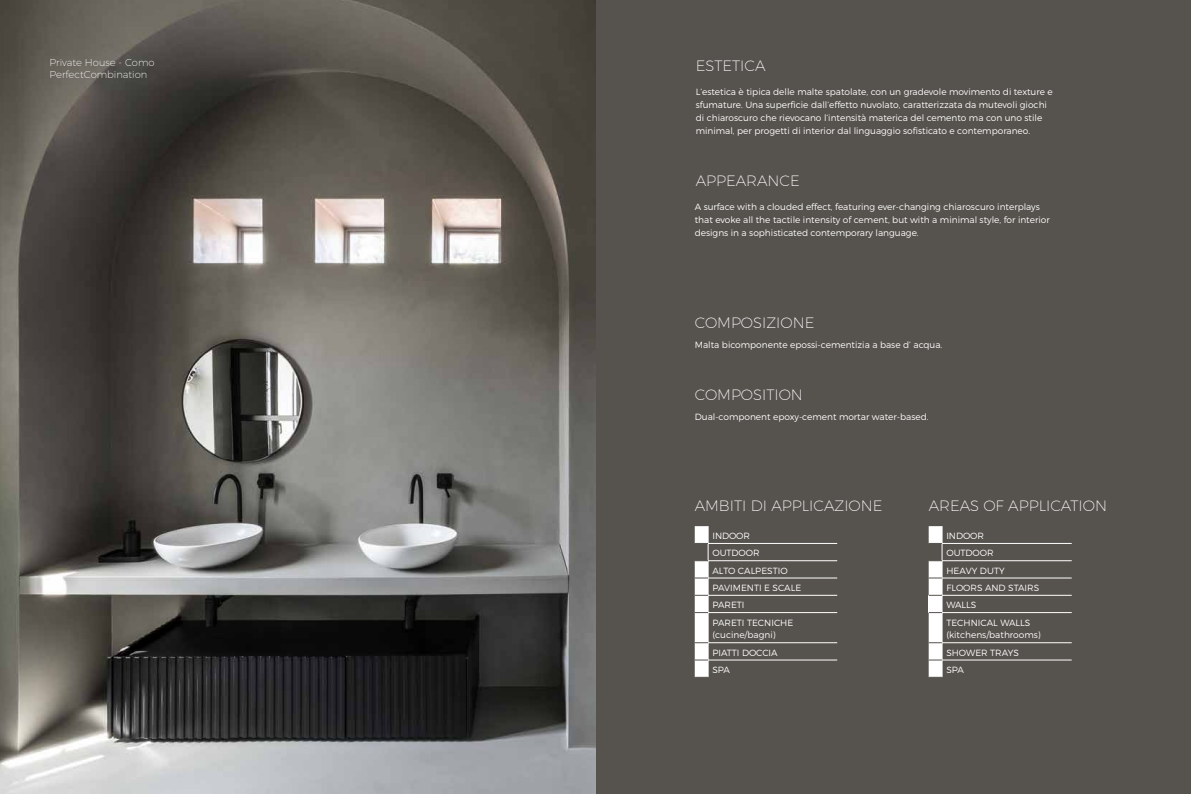
<style>
.page{position:relative;width:1191px;height:794px;background:#fff}
.page>*{position:absolute;margin:0;border:0;box-sizing:border-box;transform-origin:0 0}
.t1{font:200 15px "Montserrat";color:#fff}
.t2{font:200 10px/12px "Montserrat";color:#fff}
.t3{font:300 9px/17.3px "Montserrat";color:#fff}
</style>
<div class="page">
<div style="left:595px;top:0;width:596px;height:794px;background:#56524d"></div>
<img style="left:0;top:0;width:595px;height:794px">
<hr style="left:708px;top:543px;width:129px;height:1px;background:#fff">
<hr style="left:708px;top:560px;width:129px;height:1px;background:#fff">
<hr style="left:708px;top:578px;width:129px;height:1px;background:#fff">
<hr style="left:708px;top:595px;width:129px;height:1px;background:#fff">
<hr style="left:708px;top:612px;width:129px;height:1px;background:#fff">
<hr style="left:708px;top:642px;width:129px;height:1px;background:#fff">
<hr style="left:708px;top:660px;width:129px;height:1px;background:#fff">
<svg style="left:694px;top:526px;width:15px;height:152px;background:#dbdad9"></svg>
<hr style="left:942px;top:543px;width:129px;height:1px;background:#fff">
<hr style="left:942px;top:560px;width:129px;height:1px;background:#fff">
<hr style="left:942px;top:578px;width:129px;height:1px;background:#fff">
<hr style="left:942px;top:595px;width:129px;height:1px;background:#fff">
<hr style="left:942px;top:612px;width:129px;height:1px;background:#fff">
<hr style="left:942px;top:642px;width:129px;height:1px;background:#fff">
<hr style="left:942px;top:660px;width:129px;height:1px;background:#fff">
<svg style="left:928px;top:526px;width:15px;height:152px;background:#dbdbda"></svg>
<p class="t2" style="left:50px;top:57px;width:106px">Private House - Como<br>PerfectCombination</p>
<h1 class="t1" style="left:695px;top:57px;width:71px">ESTETICA</h1>
<p class="t3" style="left:695px;top:85px;width:359px;line-height:13px">L’estetica è tipica delle malte spatolate, con un gradevole movimento di texture e sfumature. Una superficie dall’effetto nuvolato, caratterizzata da mutevoli giochi di chiaroscuro che rievocano l’intensità materica del cemento ma con uno stile minimal, per progetti di interior dal linguaggio sofisticato e contemporaneo.</p>
<h1 class="t1" style="left:695px;top:172px;width:106px">APPEARANCE</h1>
<p class="t3" style="left:694px;top:200px;width:356px;line-height:13px">A surface with a clouded effect, featuring ever-changing chiaroscuro interplays that evoke all the tactile intensity of cement, but with a minimal style, for interior designs in a sophisticated contemporary language.</p>
<h1 class="t1" style="left:694px;top:313px;width:121px">COMPOSIZIONE</h1>
<p class="t3" style="left:694px;top:336px;width:249px">Malta bicomponente epossi-cementizia a base d’ acqua.</p>
<h1 class="t1" style="left:694px;top:385px;width:110px">COMPOSITION</h1>
<p class="t3" style="left:694px;top:408px;width:235px">Dual-component epoxy-cement mortar water-based.</p>
<h1 class="t1" style="left:694px;top:497px;width:189px">AMBITI DI APPLICAZIONE</h1>
<h1 class="t1" style="left:928px;top:497px;width:180px">AREAS OF APPLICATION</h1>
<p class="t3" style="left:712px;top:527px;width:90px">INDOOR<br>OUTDOOR<br>ALTO CALPESTIO<br>PAVIMENTI E SCALE<br>PARETI<br>PARETI TECNICHE</p>
<p class="t3" style="left:712px;top:626px;width:67px">(cucine/bagni)<br>PIATTI DOCCIA<br>SPA</p>
<p class="t3" style="left:946px;top:527px;width:94px">INDOOR<br>OUTDOOR<br>HEAVY DUTY<br>FLOORS AND STAIRS<br>WALLS<br>TECHNICAL WALLS</p>
<p class="t3" style="left:946px;top:626px;width:96px">(kitchens/bathrooms)<br>SHOWER TRAYS<br>SPA</p>
</div>
